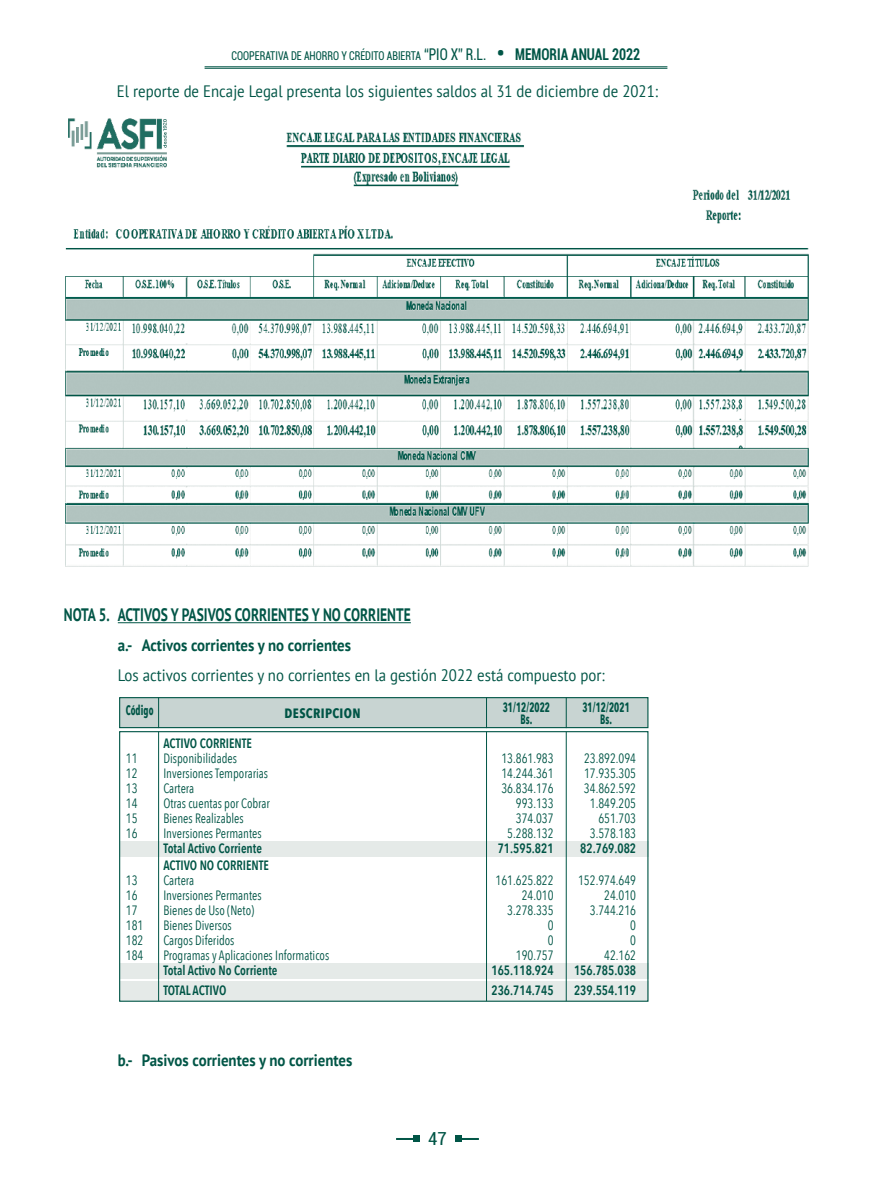
<style>
.page{position:relative;width:872px;height:1191px;background:#fff}
.page>*{position:absolute;margin:0;border:0;box-sizing:border-box;transform-origin:0 0}
.t1{font:700 18px "PT Sans";color:#005546;scale:.75 1}
.t2{font:condensed 18px "Roboto";color:#005546}
.t3{font:16.5px "PT Sans";color:#005546;scale:.9 1}
.t4{font:700 16.5px "PT Sans";color:#005546;scale:.9 1}
.t5{font:13.5px "Avenir Next Condensed";color:#005546;scale:.92 1}
.t6{font:600 13.5px "Avenir Next Condensed";color:#005546;scale:.92 1}
.t7{font:700 13.5px/12px "Avenir Next Condensed";letter-spacing:.01em;color:#005546;text-align:center;scale:.72 1}
.t8{font:700 13.5px "Avenir Next Condensed";letter-spacing:.01em;color:#005546}
.t9{font:condensed 12.15px "Roboto";color:#005546;scale:.83 1}
.s1{font-size:16.2px}
.s2{font-weight:900;font-stretch:normal;font-size:18.9px}
.s3{font-weight:700;font-size:16.2px}
</style>
<div class="page">
<svg style="left:396px;top:1136px;width:23px;height:6px"></svg>
<svg style="left:456px;top:1136px;width:23px;height:6px"></svg>
<hr style="left:205px;top:66px;width:462px;height:1px;background:#005546">
<hr style="left:205px;top:68px;width:462px;height:1px;background:#005546">
<hr style="left:118px;top:622px;width:293px;height:1px;background:#005546">
<img style="left:65px;top:118px;width:743px;height:449px">
<div style="left:120px;top:963px;width:528px;height:16px;background:#e5eae8"></div>
<div style="left:120px;top:981px;width:528px;height:20px;background:#e5eae8"></div>
<div style="left:120px;top:841px;width:528px;height:15px;background:#e5eae8"></div>
<div style="left:119px;top:731px;width:529px;height:270px;border:1px solid #005546"></div>
<div style="left:119px;top:697px;width:529px;height:31px;background:#c8d4d2;border:1px solid #005546"></div>
<hr style="left:566px;top:731px;width:1px;height:270px;background:#005546">
<hr style="left:486px;top:731px;width:1px;height:270px;background:#005546">
<hr style="left:158px;top:731px;width:1px;height:270px;background:#005546">
<hr style="left:566px;top:697px;width:1px;height:31px;background:#005546">
<hr style="left:486px;top:697px;width:1px;height:31px;background:#005546">
<hr style="left:158px;top:697px;width:1px;height:31px;background:#005546">
<p class="t9" style="left:232px;top:47px;width:494px">COOPERATIVA DE AHORRO Y CRÉDITO ABIERTA <span class="s1">“PIO X” R.L.</span> <span class="s2">•</span> <span class="s3">MEMORIA ANUAL 2022</span></p>
<p class="t3" style="left:117px;top:81px;width:603px">El reporte de Encaje Legal presenta los siguientes saldos al 31 de diciembre de 2021:</p>
<h1 class="t1" style="left:64px;top:603px;width:464px">NOTA 5. ACTIVOS Y PASIVOS CORRIENTES Y NO CORRIENTE</h1>
<p class="t4" style="left:118px;top:634px;width:261px">a.- Activos corrientes y no corrientes</p>
<p class="t3" style="left:118px;top:664px;width:542px">Los activos corrientes y no corrientes en la gestión 2022 está compuesto por:</p>
<p class="t7" style="left:126px;top:704px;width:40px">Código</p>
<p class="t7" style="left:582px;top:701px;width:67px">31/12/2021<br>Bs.</p>
<p class="t8" style="left:285px;top:704px;width:77px">DESCRIPCION</p>
<p class="t7" style="left:502px;top:701px;width:67px">31/12/2022<br>Bs.</p>
<p class="t6" style="left:163px;top:732px;width:98px">ACTIVO CORRIENTE</p>
<p class="t5" style="left:126px;top:747px;width:14px">11</p>
<p class="t5" style="left:163px;top:747px;width:81px">Disponibilidades</p>
<p class="t5" style="left:501px;top:747px;width:58px">13.861.983</p>
<p class="t5" style="left:584px;top:747px;width:58px">23.892.094</p>
<p class="t5" style="left:126px;top:762px;width:14px">12</p>
<p class="t5" style="left:163px;top:762px;width:115px">Inversiones Temporarias</p>
<p class="t5" style="left:501px;top:762px;width:58px">14.244.361</p>
<p class="t5" style="left:584px;top:762px;width:58px">17.935.305</p>
<p class="t5" style="left:126px;top:777px;width:14px">13</p>
<p class="t5" style="left:163px;top:777px;width:35px">Cartera</p>
<p class="t5" style="left:501px;top:777px;width:58px">36.834.176</p>
<p class="t5" style="left:584px;top:777px;width:58px">34.862.592</p>
<p class="t5" style="left:126px;top:792px;width:14px">14</p>
<p class="t5" style="left:163px;top:792px;width:117px">Otras cuentas por Cobrar</p>
<p class="t5" style="left:516px;top:792px;width:42px">993.133</p>
<p class="t5" style="left:590px;top:792px;width:52px">1.849.205</p>
<p class="t5" style="left:126px;top:807px;width:14px">15</p>
<p class="t5" style="left:163px;top:807px;width:89px">Bienes Realizables</p>
<p class="t5" style="left:516px;top:807px;width:42px">374.037</p>
<p class="t5" style="left:598px;top:807px;width:42px">651.703</p>
<p class="t5" style="left:126px;top:822px;width:14px">16</p>
<p class="t5" style="left:163px;top:822px;width:108px">Inversiones Permantes</p>
<p class="t5" style="left:507px;top:822px;width:52px">5.288.132</p>
<p class="t5" style="left:590px;top:822px;width:52px">3.578.183</p>
<p class="t6" style="left:163px;top:837px;width:109px">Total Activo Corriente</p>
<p class="t6" style="left:498px;top:837px;width:62px">71.595.821</p>
<p class="t6" style="left:580px;top:837px;width:62px">82.769.082</p>
<p class="t6" style="left:163px;top:854px;width:116px">ACTIVO NO CORRIENTE</p>
<p class="t5" style="left:126px;top:869px;width:14px">13</p>
<p class="t5" style="left:163px;top:869px;width:35px">Cartera</p>
<p class="t5" style="left:495px;top:869px;width:64px">161.625.822</p>
<p class="t5" style="left:578px;top:869px;width:64px">152.974.649</p>
<p class="t5" style="left:126px;top:884px;width:14px">16</p>
<p class="t5" style="left:163px;top:884px;width:108px">Inversiones Permantes</p>
<p class="t5" style="left:521px;top:884px;width:36px">24.010</p>
<p class="t5" style="left:604px;top:884px;width:36px">24.010</p>
<p class="t5" style="left:126px;top:899px;width:14px">17</p>
<p class="t5" style="left:163px;top:899px;width:100px">Bienes de Uso (Neto)</p>
<p class="t5" style="left:507px;top:899px;width:52px">3.278.335</p>
<p class="t5" style="left:590px;top:899px;width:52px">3.744.216</p>
<p class="t5" style="left:126px;top:914px;width:21px">181</p>
<p class="t5" style="left:163px;top:914px;width:76px">Bienes Diversos</p>
<p class="t5" style="left:548px;top:914px;width:8px">0</p>
<p class="t5" style="left:630px;top:914px;width:8px">0</p>
<p class="t5" style="left:126px;top:929px;width:21px">182</p>
<p class="t5" style="left:163px;top:929px;width:79px">Cargos Diferidos</p>
<p class="t5" style="left:548px;top:929px;width:8px">0</p>
<p class="t5" style="left:630px;top:929px;width:8px">0</p>
<p class="t5" style="left:126px;top:944px;width:21px">184</p>
<p class="t5" style="left:163px;top:944px;width:182px">Programas y Aplicaciones Informaticos</p>
<p class="t5" style="left:516px;top:944px;width:42px">190.757</p>
<p class="t5" style="left:604px;top:944px;width:36px">42.162</p>
<p class="t6" style="left:163px;top:959px;width:125px">Total Activo No Corriente</p>
<p class="t6" style="left:491px;top:959px;width:69px">165.118.924</p>
<p class="t6" style="left:574px;top:959px;width:69px">156.785.038</p>
<p class="t6" style="left:163px;top:978px;width:70px">TOTAL ACTIVO</p>
<p class="t6" style="left:491px;top:978px;width:69px">236.714.745</p>
<p class="t6" style="left:574px;top:978px;width:69px">239.554.119</p>
<p class="t4" style="left:118px;top:1048px;width:262px">b.- Pasivos corrientes y no corrientes</p>
<h1 class="t2" style="left:428px;top:1126px;width:20px">47</h1>
</div>
